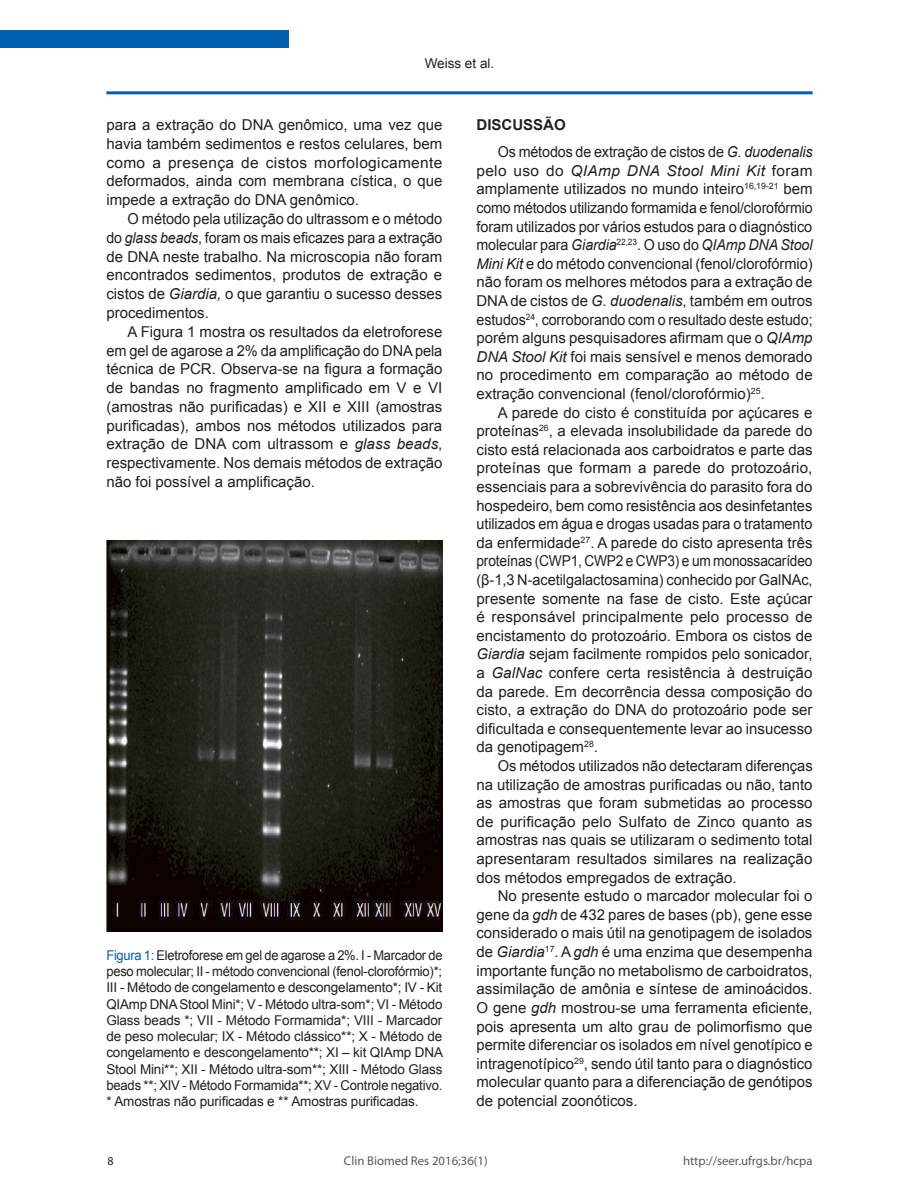
<style>
.page{position:relative;width:919px;height:1191px;background:#fff}
.page>*{position:absolute;margin:0;border:0;box-sizing:border-box;transform-origin:0 0}
.Paragraph{font:15px/18.6px "Arial";color:#231f20;text-align:justify}
.Paragraph-2{font:15px/18.6px "Arial";color:#231f20;text-align:justify;scale:.95 1}
.Heading1{font:700 15px "Arial";color:#231f20}
.FigureCaption{font:13.5px/16.2px "Arial";letter-spacing:-.01em;color:#231f20;text-align:justify;scale:.95 1}
.FigureCaption-2{font:13.5px "Arial";letter-spacing:-.01em;color:#231f20}
.t1{font:12.75px "Myriad Pro";color:#58595b}
.t2{font:12px "Myriad Pro";color:#231f20}
.s1{font-style:italic}
.s2{color:#005fae}
</style>
<div class="page">
<div style="left:0;top:30px;width:288px;height:18px;background:#005fae"></div>
<hr style="left:106px;top:91px;width:706px;height:3px;background:#005fae">
<img style="left:106px;top:540px;width:336px;height:391px">
<p class="FigureCaption-2" style="left:424px;top:54px;width:71px">Weiss et al.</p>
<p class="Paragraph" style="left:106px;top:115px;width:337px">para a extração do DNA genômico, uma vez que havia também sedimentos e restos celulares, bem como a presença de cistos morfologicamente deformados, ainda com membrana cística, o que impede a extração do DNA genômico.</p>
<p class="Paragraph" style="left:106px;top:209px;width:337px;text-indent:21px">O método pela utilização do ultrassom e o método do <span class="s1">glass beads</span>, foram os mais eficazes para a extração de DNA neste trabalho. Na microscopia não foram encontrados sedimentos, produtos de extração e cistos de <span class="s1">Giardia,</span> o que garantiu o sucesso desses procedimentos.</p>
<p class="Paragraph" style="left:106px;top:322px;width:337px;text-indent:21px">A Figura 1 mostra os resultados da eletroforese em gel de agarose a 2% da amplificação do DNA pela técnica de PCR. Observa-se na figura a formação de bandas no fragmento amplificado em V e VI (amostras não purificadas) e XII e XIII (amostras purificadas), ambos nos métodos utilizados para extração de DNA com ultrassom e <span class="s1">glass beads</span>, respectivamente. Nos demais métodos de extração não foi possível a amplificação.</p>
<p class="FigureCaption" style="left:106px;top:947px;width:356px"><span class="s2">Figura 1:</span> Eletroforese em gel de agarose a 2%. I - Marcador de peso molecular; II - método convencional (fenol-clorofórmio)*; III - Método de congelamento e descongelamento*; IV - Kit QIAmp DNA Stool Mini*; V - Método ultra-som*; VI - Método Glass beads *; VII - Método Formamida*; VIII - Marcador de peso molecular; IX - Método clássico**; X - Método de congelamento e descongelamento**; XI – kit QIAmp DNA Stool Mini**; XII - Método ultra-som**; XIII - Método Glass beads **; XIV - Método Formamida**; XV - Controle negativo. * Amostras não purificadas e ** Amostras purificadas.</p>
<p class="Heading1" style="left:476px;top:115px;width:91px">DISCUSSÃO</p>
<p class="Paragraph-2" style="left:476px;top:143px;width:355px;text-indent:21px">Os métodos de extração de cistos de <span class="s1">G. duodenalis </span>pelo uso do <span class="s1">QIAmp DNA Stool Mini Kit</span> foram amplamente utilizados no mundo inteiro<sup>16,19-21</sup> bem como métodos utilizando formamida e fenol/clorofórmio foram utilizados por vários estudos para o diagnóstico molecular para <span class="s1">Giardia</span><sup>22,23</sup>. O uso do <span class="s1">QIAmp DNA Stool Mini Kit</span> e do método convencional (fenol/clorofórmio) não foram os melhores métodos para a extração de DNA de cistos de <span class="s1">G. duodenalis</span>, também em outros estudos<sup>24</sup>, corroborando com o resultado deste estudo; porém alguns pesquisadores afirmam que o <span class="s1">QIAmp DNA Stool Kit</span> foi mais sensível e menos demorado no procedimento em comparação ao método de extração convencional (fenol/clorofórmio)<sup>25</sup>.</p>
<p class="Paragraph" style="left:476px;top:403px;width:338px;text-indent:21px">A parede do cisto é constituída por açúcares e proteínas<sup>26</sup>, a elevada insolubilidade da parede do cisto está relacionada aos carboidratos e parte das proteínas que formam a parede do protozoário, essenciais para a sobrevivência do parasito fora do hospedeiro, bem como resistência aos desinfetantes utilizados em água e drogas usadas para o tratamento da enfermidade<sup>27</sup>. A parede do cisto apresenta três proteínas (CWP1, CWP2 e CWP3) e um monossacarídeo (β-1,3 N-acetilgalactosamina) conhecido por GalNAc, presente somente na fase de cisto. Este açúcar é responsável principalmente pelo processo de encistamento do protozoário. Embora os cistos de <span class="s1">Giardia</span> sejam facilmente rompidos pelo sonicador, a <span class="s1">GalNac</span> confere certa resistência à destruição da parede. Em decorrência dessa composição do cisto, a extração do DNA do protozoário pode ser dificultada e consequentemente levar ao insucesso da genotipagem<sup>28</sup>.</p>
<p class="Paragraph" style="left:476px;top:756px;width:337px;text-indent:21px">Os métodos utilizados não detectaram diferenças na utilização de amostras purificadas ou não, tanto as amostras que foram submetidas ao processo de purificação pelo Sulfato de Zinco quanto as amostras nas quais se utilizaram o sedimento total apresentaram resultados similares na realização dos métodos empregados de extração.</p>
<p class="Paragraph" style="left:476px;top:887px;width:338px;text-indent:21px">No presente estudo o marcador molecular foi o gene da <span class="s1">gdh</span> de 432 pares de bases (pb), gene esse considerado o mais útil na genotipagem de isolados de <span class="s1">Giardia</span><sup>17</sup>. A <span class="s1">gdh</span> é uma enzima que desempenha importante função no metabolismo de carboidratos, assimilação de amônia e síntese de aminoácidos.<br>O gene <span class="s1">gdh</span> mostrou-se uma ferramenta eficiente, pois apresenta um alto grau de polimorfismo que permite diferenciar os isolados em nível genotípico e intragenotípico<sup>29</sup>, sendo útil tanto para o diagnóstico molecular quanto para a diferenciação de genótipos de potencial zoonóticos.</p>
<p class="t2" style="left:108px;top:1153px;width:8px">8</p>
<p class="t1" style="left:344px;top:1153px;width:145px">Clin Biomed Res 2016;36(1)</p>
<p class="t1" style="left:683px;top:1153px;width:131px">http://seer.ufrgs.br/hcpa</p>
</div>
